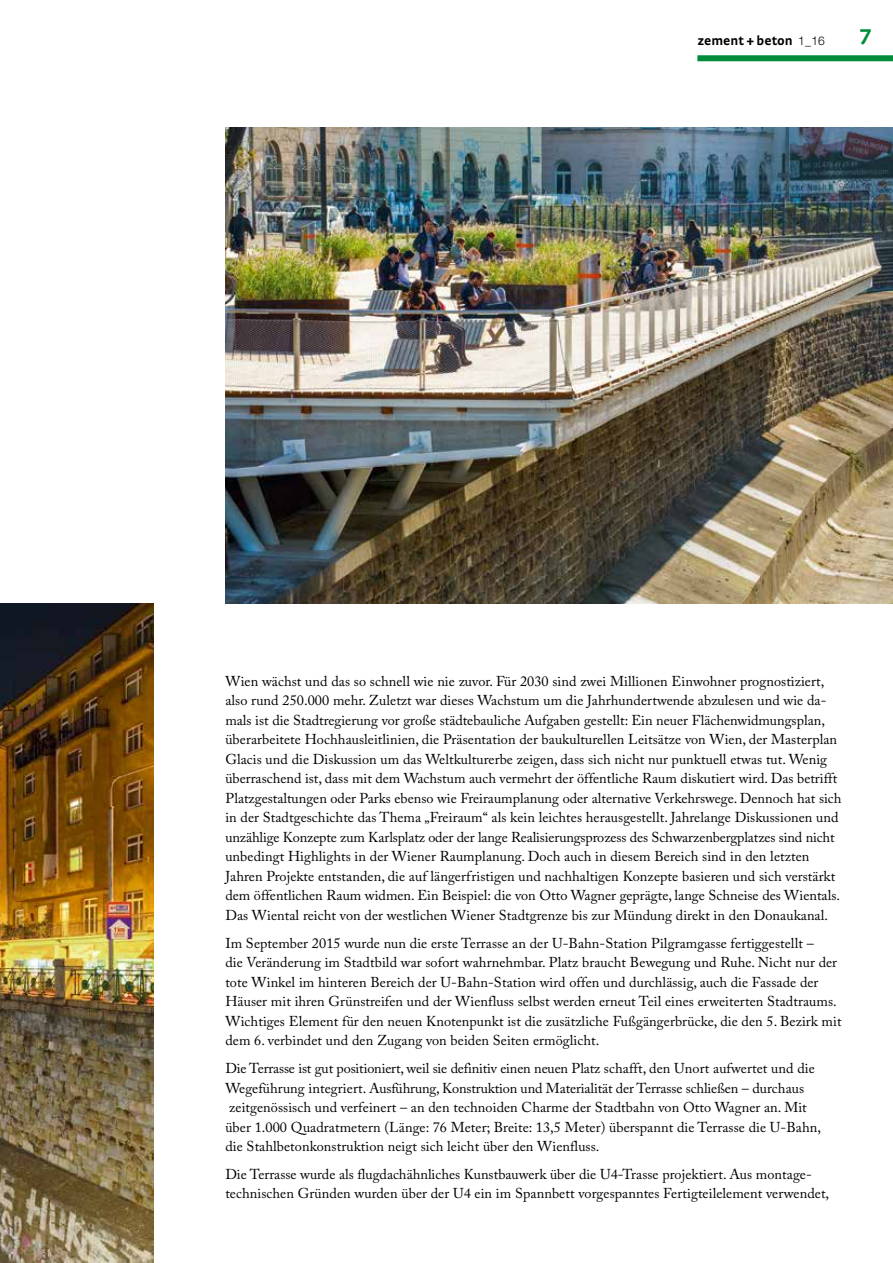
<style>
.page{position:relative;width:893px;height:1263px;background:#fff}
.page>*{position:absolute;margin:0;border:0;box-sizing:border-box;transform-origin:0 0}
.t1{font:700 22.5px "Strada TF";color:#008c3c}
.t2{font:14.25px/19.5px "Adobe Caslon Pro";letter-spacing:.005em;color:#000}
.t3{font:700 13.5px "Strada";color:#000}
.s1{font-family:"Helvetica Neue LT";font-weight:300;font-size:12px}
</style>
<div class="page">
<div style="left:697px;top:55px;width:196px;height:6px;background:#008c3c"></div>
<img style="left:225px;top:127px;width:668px;height:477px">
<img style="left:0;top:604px;width:154px;height:659px">
<p class="t3" style="left:697px;top:32px;width:129px">zement + beton <span class="s1">1_16</span></p>
<h1 class="t1" style="left:859px;top:23px;width:14px">7</h1>
<p class="t2" style="left:225px;top:671px;width:618px">Wien wächst und das so schnell wie nie zuvor. Für 2030 sind zwei Millionen Einwohner prognostiziert, also rund 250.000 mehr. Zuletzt war dieses Wachstum um die Jahrhundertwende abzulesen und wie da&shy;mals ist die Stadtregierung vor große städtebauliche Aufgaben gestellt: Ein neuer Flächenwidmungsplan, überarbeitete Hochhausleitlinien, die Präsentation der baukulturellen Leitsätze von Wien, der Masterplan Glacis und die Diskussion um das Weltkulturerbe zeigen, dass sich nicht nur punktuell etwas tut. Wenig überraschend ist, dass mit dem Wachstum auch vermehrt der öffentliche Raum diskutiert wird. Das betrifft Platzgestaltungen oder Parks ebenso wie Freiraumplanung oder alternative Verkehrswege. Dennoch hat sich in der Stadtgeschichte das Thema „Freiraum“ als kein leichtes herausgestellt. Jahrelange Diskussionen und unzählige Konzepte zum Karlsplatz oder der lange Realisierungsprozess des Schwarzenbergplatzes sind nicht unbedingt Highlights in der Wiener Raumplanung. Doch auch in diesem Bereich sind in den letzten Jahren Projekte entstanden, die auf längerfristigen und nachhaltigen Konzepte basieren und sich verstärkt dem öffentlichen Raum widmen. Ein Beispiel: die von Otto Wagner geprägte, lange Schneise des Wientals.<br>Das Wiental reicht von der westlichen Wiener Stadtgrenze bis zur Mündung direkt in den Donaukanal.</p>
<p class="t2" style="left:225px;top:933px;width:618px">Im September 2015 wurde nun die erste Terrasse an der U-Bahn-Station Pilgramgasse fertiggestellt –<br>die Veränderung im Stadtbild war sofort wahrnehmbar. Platz braucht Bewegung und Ruhe. Nicht nur der tote Winkel im hinteren Bereich der U-Bahn-Station wird offen und durchlässig, auch die Fassade der Häuser mit ihren Grünstreifen und der Wienfluss selbst werden erneut Teil eines erweiterten Stadtraums.<br>Wichtiges Element für den neuen Knotenpunkt ist die zusätzliche Fußgängerbrücke, die den 5. Bezirk mit dem 6. verbindet und den Zugang von beiden Seiten ermöglicht.</p>
<p class="t2" style="left:225px;top:1058px;width:597px">Die Terrasse ist gut positioniert, weil sie definitiv einen neuen Platz schafft, den Unort aufwertet und die Wegeführung integriert. Ausführung, Konstruktion und Materialität der Terrasse schließen – durchaus zeitgenössisch und verfeinert – an den technoiden Charme der Stadtbahn von Otto Wagner an. Mit über 1.000 Quadratmetern (Länge: 76 Meter; Breite: 13,5 Meter) überspannt die Terrasse die U-Bahn, die Stahlbetonkonstruktion neigt sich leicht über den Wienfluss.</p>
<p class="t2" style="left:225px;top:1164px;width:605px">Die Terrasse wurde als flugdachähnliches Kunstbauwerk über die U4-Trasse projektiert. Aus montage&shy;technischen Gründen wurden über der U4 ein im Spannbett vorgespanntes Fertigteilelement verwendet,</p>
</div>
